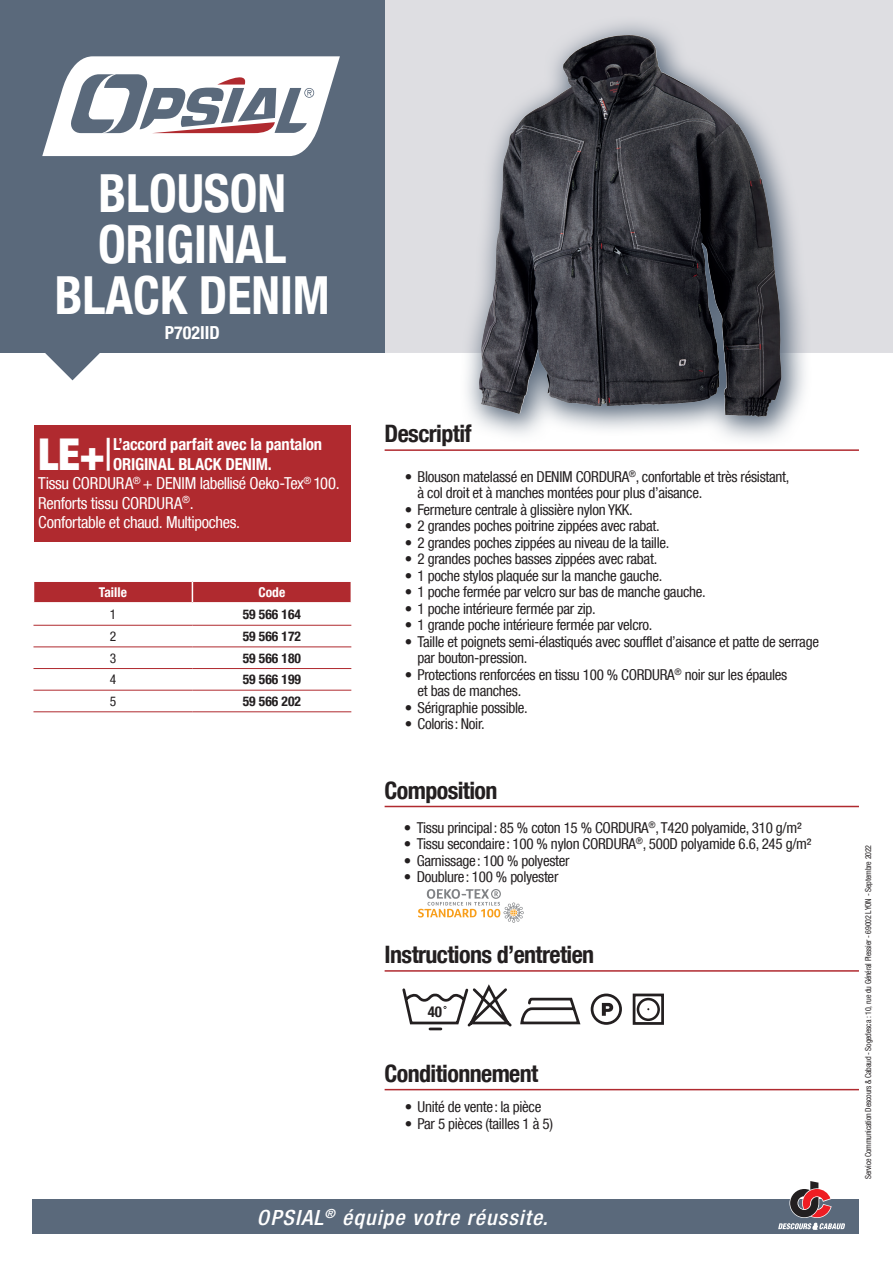
<style>
.page{position:relative;width:893px;height:1263px;background:#fff}
.page>*{position:absolute;margin:0;border:0;box-sizing:border-box;transform-origin:0 0}
.t1{font:700 condensed 52.5px/51px "Helvetica Neue LT Com";color:#fff;text-align:center;scale:.95 1}
.t2{font:900 condensed 43.8px "Helvetica Neue LT Com";color:#fff}
.t3{font:700 condensed 24px "Helvetica Neue LT Com";letter-spacing:-.025em;color:#231f20}
.t4{font:italic 500 condensed 21px "Helvetica Neue LT Com";letter-spacing:.05em;color:#fff;scale:1.05 1}
.t5{font:700 condensed 18px "Helvetica Neue LT Com";color:#fff}
.t6{font:condensed 16.5px "Helvetica Neue LT Com";letter-spacing:-.02em;color:#fff}
.t7{font:700 condensed 16.5px "Helvetica Neue LT Com";letter-spacing:-.01em;color:#fff}
.t8{font:condensed 15px/16.5px "Helvetica Neue LT Com";letter-spacing:-.02em;color:#231f20}
.t9{font:700 condensed 15px "Helvetica Neue LT Com";color:#231f20}
.t10{font:700 condensed 13.5px "Helvetica Neue LT Com";color:#231f20}
.t11{font:700 condensed 13.5px "Helvetica Neue LT Com";color:#fff}
.t12{font:condensed 13.5px "Helvetica Neue LT Com";color:#231f20}
.t13{font:condensed 8.25px "Helvetica Neue LT Com";letter-spacing:-.02em;color:#231f20;scale:.96 1}
.s1{font-weight:400}
</style>
<div class="page">
<div style="left:385px;top:0;width:508px;height:353px;background:#dedee2"></div>
<div style="left:0;top:0;width:385px;height:353px;background:#5a697b"></div>
<div style="left:33px;top:1199px;width:826px;height:34px;background:#5a697b"></div>
<svg style="left:45px;top:353px;width:55px;height:27px"></svg>
<svg style="left:42px;top:56px;width:298px;height:100px"></svg>
<svg style="left:778px;top:1181px;width:67px;height:48px"></svg>
<hr style="left:385px;top:449px;width:474px;height:2px;background:#b02a2f">
<hr style="left:385px;top:1089px;width:474px;height:1px;background:#b02a2f">
<hr style="left:385px;top:806px;width:474px;height:1px;background:#b02a2f">
<svg style="left:418px;top:889px;width:106px;height:34px"></svg>
<svg style="left:460px;top:15px;width:352px;height:425px;background:#808287"></svg>
<img style="left:479px;top:35px;width:140px;height:379px">
<div style="left:34px;top:425px;width:317px;height:117px;background:#b02a2f"></div>
<svg style="left:34px;top:581px;width:317px;height:22px;background:#b73d42"></svg>
<hr style="left:33px;top:625px;width:159px;height:1px;background:#b02a2f">
<hr style="left:192px;top:625px;width:159px;height:1px;background:#b02a2f">
<hr style="left:33px;top:647px;width:159px;height:1px;background:#b02a2f">
<hr style="left:192px;top:647px;width:159px;height:1px;background:#b02a2f">
<hr style="left:33px;top:668px;width:159px;height:1px;background:#b02a2f">
<hr style="left:192px;top:668px;width:159px;height:1px;background:#b02a2f">
<hr style="left:33px;top:690px;width:159px;height:1px;background:#b02a2f">
<hr style="left:192px;top:690px;width:159px;height:1px;background:#b02a2f">
<hr style="left:33px;top:711px;width:159px;height:1px;background:#b02a2f">
<hr style="left:192px;top:711px;width:159px;height:1px;background:#b02a2f">
<hr style="left:385px;top:970px;width:474px;height:2px;background:#b02a2f">
<div style="left:637px;top:998px;width:23px;height:23px;border:3px solid #231f20;border-radius:50%"></div>
<div style="left:633px;top:993px;width:31px;height:32px;border:3px solid #231f20"></div>
<svg style="left:402px;top:984px;width:220px;height:47px"></svg>
<h1 class="t1" style="left:55px;top:168px;width:291px">BLOUSON<br>ORIGINAL<br>BLACK DENIM</h1>
<p class="t5" style="left:165px;top:322px;width:56px">P702IID</p>
<h2 class="t2" style="left:38px;top:428px;width:76px">LE+<span class="s1">|</span></h2>
<p class="t7" style="left:113px;top:435px;width:211px">L’accord parfait avec la pantalon</p>
<p class="t7" style="left:113px;top:454px;width:160px">ORIGINAL BLACK DENIM.</p>
<p class="t6" style="left:38px;top:474px;width:303px">Tissu CORDURA<sup>®</sup> + DENIM labellisé Oeko-Tex<sup>®</sup> 100.</p>
<p class="t6" style="left:38px;top:493px;width:157px">Renforts tissu CORDURA<sup>®</sup>.</p>
<p class="t6" style="left:38px;top:513px;width:203px">Confortable et chaud. Multipoches.</p>
<p class="t11" style="left:99px;top:584px;width:29px">Taille</p>
<p class="t11" style="left:259px;top:584px;width:28px">Code</p>
<p class="t12" style="left:110px;top:606px;width:8px">1</p>
<p class="t10" style="left:243px;top:606px;width:60px">59 566 164</p>
<p class="t12" style="left:110px;top:628px;width:8px">2</p>
<p class="t10" style="left:243px;top:628px;width:60px">59 566 172</p>
<p class="t12" style="left:110px;top:650px;width:8px">3</p>
<p class="t10" style="left:243px;top:650px;width:60px">59 566 180</p>
<p class="t12" style="left:110px;top:671px;width:8px">4</p>
<p class="t10" style="left:243px;top:671px;width:60px">59 566 199</p>
<p class="t12" style="left:110px;top:693px;width:8px">5</p>
<p class="t10" style="left:243px;top:693px;width:60px">59 566 202</p>
<h3 class="t3" style="left:385px;top:419px;width:88px">Descriptif</h3>
<p class="t8" style="left:418px;top:468px;width:373px;text-indent:-13px">• Blouson matelassé en DENIM CORDURA<sup>®</sup>, confortable et très résistant, à col droit et à manches montées pour plus d’aisance.</p>
<p class="t8" style="left:405px;top:501px;width:229px">• Fermeture centrale à glissière nylon YKK.</p>
<p class="t8" style="left:405px;top:518px;width:256px">• 2 grandes poches poitrine zippées avec rabat.</p>
<p class="t8" style="left:405px;top:534px;width:266px">• 2 grandes poches zippées au niveau de la taille.</p>
<p class="t8" style="left:405px;top:551px;width:254px">• 2 grandes poches basses zippées avec rabat.</p>
<p class="t8" style="left:405px;top:567px;width:259px">• 1 poche stylos plaquée sur la manche gauche.</p>
<p class="t8" style="left:405px;top:584px;width:302px">• 1 poche fermée par velcro sur bas de manche gauche.</p>
<p class="t8" style="left:405px;top:600px;width:193px">• 1 poche intérieure fermée par zip.</p>
<p class="t8" style="left:405px;top:617px;width:249px">• 1 grande poche intérieure fermée par velcro.</p>
<p class="t8" style="left:418px;top:633px;width:403px;text-indent:-13px">• Taille et poignets semi-élastiqués avec soufflet d’aisance et patte de serrage par bouton-pression.</p>
<p class="t8" style="left:418px;top:666px;width:371px;text-indent:-13px">• Protections renforcées en tissu 100 % CORDURA<sup>®</sup> noir sur les épaules et bas de manches.</p>
<p class="t8" style="left:405px;top:699px;width:124px">• Sérigraphie possible.</p>
<p class="t8" style="left:405px;top:716px;width:81px">• Coloris: Noir.</p>
<h3 class="t3" style="left:385px;top:776px;width:114px">Composition</h3>
<p class="t8" style="left:404px;top:819px;width:399px">• Tissu principal: 85 % coton 15 % CORDURA<sup>®</sup>, T420 polyamide, 310 g/m²</p>
<p class="t8" style="left:404px;top:835px;width:409px">• Tissu secondaire: 100 % nylon CORDURA<sup>®</sup>, 500D polyamide 6.6, 245 g/m²</p>
<p class="t8" style="left:404px;top:852px;width:167px">• Garnissage: 100 % polyester</p>
<p class="t8" style="left:404px;top:868px;width:156px">• Doublure: 100 % polyester</p>
<h3 class="t3" style="left:385px;top:940px;width:211px">Instructions d’entretien</h3>
<p class="t9" style="left:428px;top:1002px;width:16px">40</p>
<h3 class="t3" style="left:385px;top:1059px;width:155px">Conditionnement</h3>
<p class="t8" style="left:405px;top:1098px;width:138px">• Unité de vente: la pièce</p>
<p class="t8" style="left:405px;top:1115px;width:150px">• Par 5 pièces (tailles 1 à 5)</p>
<h3 class="t4" style="left:257px;top:1205px;width:279px">OPSIAL<sup>®</sup> équipe votre réussite.</h3>
<p class="t13" style="left:863px;top:1179px;width:350px;rotate:-90deg">Service Communication Descours &amp; Cabaud - Sogedesca : 10, rue du Général Plessier - 69002 LYON - Septembre 2022</p>
</div>
